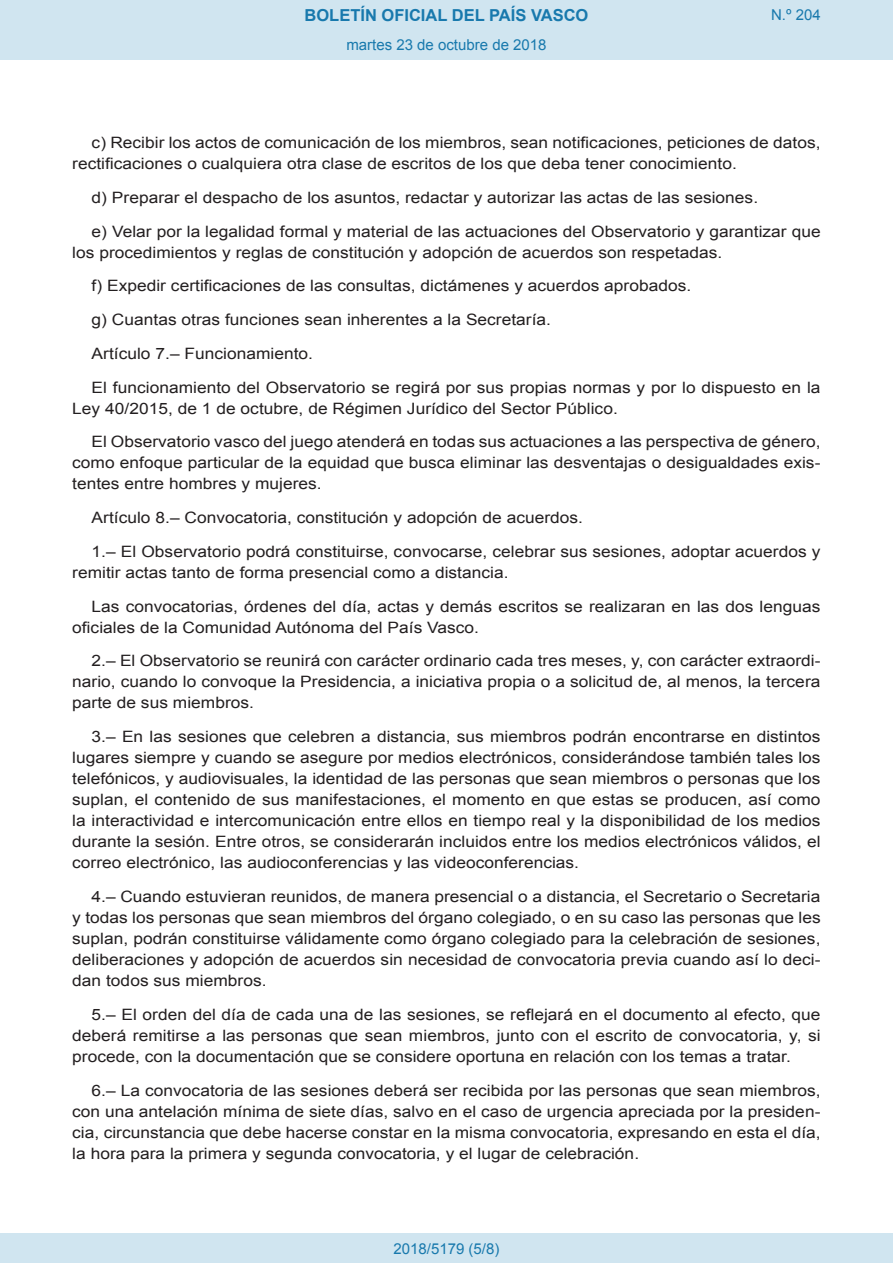
<style>
.page{position:relative;width:893px;height:1263px;background:#fff}
.page>*{position:absolute;margin:0;border:0;box-sizing:border-box;transform-origin:0 0}
.t1{font:700 16.5px "Arial";color:#1879ad}
.BOPVDetalle{font:15.6px/21px "Arial";color:#231f20;text-align:justify;scale:1.11 1}
.Paginacion_Centro{font:15px "Arial";color:#1879ad}
</style>
<div class="page">
<div style="left:0;top:0;width:893px;height:60px;background:#d0e5f0"></div>
<div style="left:0;top:1233px;width:893px;height:30px;background:#d0e5f0"></div>
<p class="t1" style="left:305px;top:4px;width:285px">BOLETÍN OFICIAL DEL PAÍS VASCO</p>
<p class="Paginacion_Centro" style="left:346px;top:35px;width:202px">martes 23 de octubre de 2018</p>
<p class="Paginacion_Centro" style="left:771px;top:5px;width:51px">N.º 204</p>
<p class="BOPVDetalle" style="left:72px;top:132px;width:676px;text-indent:19px">c) Recibir los actos de comunicación de los miembros, sean notificaciones, peticiones de datos, rectificaciones o cualquiera otra clase de escritos de los que deba tener conocimiento.</p>
<p class="BOPVDetalle" style="left:92px;top:187px;width:602px">d) Preparar el despacho de los asuntos, redactar y autorizar las actas de las sesiones.</p>
<p class="BOPVDetalle" style="left:72px;top:221px;width:676px;text-indent:19px">e) Velar por la legalidad formal y material de las actuaciones del Observatorio y garantizar que los procedimientos y reglas de constitución y adopción de acuerdos son respetadas.</p>
<p class="BOPVDetalle" style="left:92px;top:276px;width:542px">f) Expedir certificaciones de las consultas, dictámenes y acuerdos aprobados.</p>
<p class="BOPVDetalle" style="left:92px;top:309px;width:415px">g) Cuantas otras funciones sean inherentes a la Secretaría.</p>
<p class="BOPVDetalle" style="left:92px;top:343px;width:201px">Artículo 7.– Funcionamiento.</p>
<p class="BOPVDetalle" style="left:72px;top:377px;width:676px;text-indent:19px">El funcionamiento del Observatorio se regirá por sus propias normas y por lo dispuesto en la<br>Ley 40/2015, de 1 de octubre, de Régimen Jurídico del Sector Público.</p>
<p class="BOPVDetalle" style="left:72px;top:432px;width:676px;text-indent:19px">El Observatorio vasco del juego atenderá en todas sus actuaciones a las perspectiva de género, como enfoque particular de la equidad que busca eliminar las desventajas o desigualdades exis&shy;tentes entre hombres y mujeres.</p>
<p class="BOPVDetalle" style="left:92px;top:507px;width:444px">Artículo 8.– Convocatoria, constitución y adopción de acuerdos.</p>
<p class="BOPVDetalle" style="left:72px;top:541px;width:676px;text-indent:19px">1.– El Observatorio podrá constituirse, convocarse, celebrar sus sesiones, adoptar acuerdos y remitir actas tanto de forma presencial como a distancia.</p>
<p class="BOPVDetalle" style="left:72px;top:596px;width:676px;text-indent:19px">Las convocatorias, órdenes del día, actas y demás escritos se realizaran en las dos lenguas oficiales de la Comunidad Autónoma del País Vasco.</p>
<p class="BOPVDetalle" style="left:72px;top:651px;width:676px;text-indent:19px">2.– El Observatorio se reunirá con carácter ordinario cada tres meses, y, con carácter extraordi&shy;nario, cuando lo convoque la Presidencia, a iniciativa propia o a solicitud de, al menos, la tercera parte de sus miembros.</p>
<p class="BOPVDetalle" style="left:72px;top:726px;width:676px;text-indent:19px">3.– En las sesiones que celebren a distancia, sus miembros podrán encontrarse en distintos lugares siempre y cuando se asegure por medios electrónicos, considerándose también tales los telefónicos, y audiovisuales, la identidad de las personas que sean miembros o personas que los suplan, el contenido de sus manifestaciones, el momento en que estas se producen, así como la interactividad e intercomunicación entre ellos en tiempo real y la disponibilidad de los medios durante la sesión. Entre otros, se considerarán incluidos entre los medios electrónicos válidos, el correo electrónico, las audioconferencias y las videoconferencias.</p>
<p class="BOPVDetalle" style="left:72px;top:886px;width:676px;text-indent:19px">4.– Cuando estuvieran reunidos, de manera presencial o a distancia, el Secretario o Secretaria y todas los personas que sean miembros del órgano colegiado, o en su caso las personas que les suplan, podrán constituirse válidamente como órgano colegiado para la celebración de sesiones, deliberaciones y adopción de acuerdos sin necesidad de convocatoria previa cuando así lo deci&shy;dan todos sus miembros.</p>
<p class="BOPVDetalle" style="left:72px;top:1004px;width:676px;text-indent:19px">5.– El orden del día de cada una de las sesiones, se reflejará en el documento al efecto, que deberá remitirse a las personas que sean miembros, junto con el escrito de convocatoria, y, si procede, con la documentación que se considere oportuna en relación con los temas a tratar.</p>
<p class="BOPVDetalle" style="left:72px;top:1080px;width:676px;text-indent:19px">6.– La convocatoria de las sesiones deberá ser recibida por las personas que sean miembros, con una antelación mínima de siete días, salvo en el caso de urgencia apreciada por la presiden&shy;cia, circunstancia que debe hacerse constar en la misma convocatoria, expresando en esta el día, la hora para la primera y segunda convocatoria, y el lugar de celebración.</p>
<p class="Paginacion_Centro" style="left:393px;top:1238px;width:107px">2018/5179 (5/8)</p>
</div>
